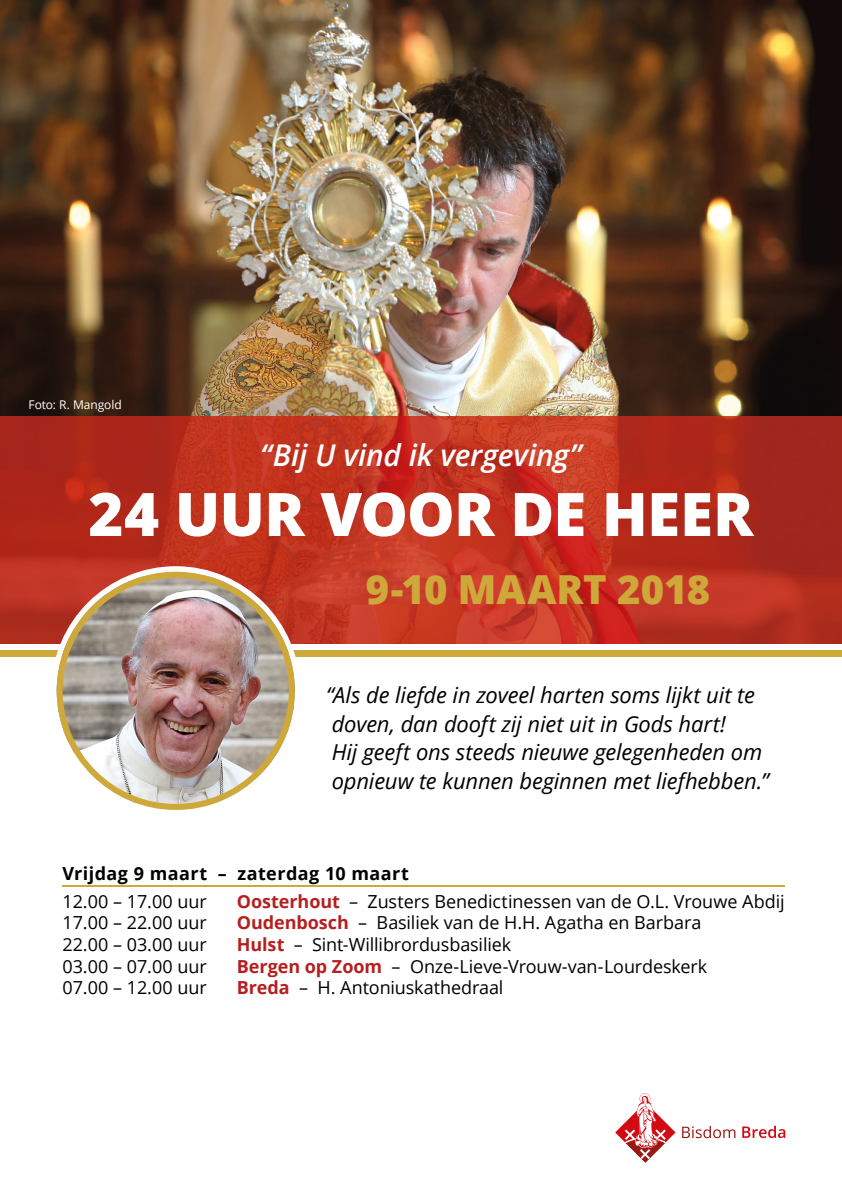
<style>
.page{position:relative;width:842px;height:1191px;background:#fff}
.page>*{position:absolute;margin:0;border:0;box-sizing:border-box;transform-origin:0 0}
.t1{font:800 60px "Open Sans";letter-spacing:-.01em;color:#fff}
.t2{font:800 40px "Open Sans";color:#cea93a}
.t3{font:italic 600 30px "Open Sans";letter-spacing:-.01em;color:#fff}
.t4{font:italic 22px/28.6px "Open Sans";letter-spacing:-.01em;color:#000}
.t5{font:18px/21.6px "Open Sans";letter-spacing:-.005em;color:#000}
.t6{font:700 18px "Open Sans";letter-spacing:.02em;color:#000}
.t7{font:12px "Open Sans";letter-spacing:-.005em;color:#fff}
.s1{font-weight:700;color:#b51f1f}
</style>
<div class="page">
<img style="left:0;top:0;width:842px;height:643px">
<div style="left:0;top:651px;width:842px;height:6px;background:#cea93a"></div>
<svg style="left:51px;top:566px;width:249px;height:133px"></svg>
<img style="left:57px;top:572px;width:238px;height:238px">
<svg style="left:682px;top:1126px;width:53px;height:12px"></svg>
<svg style="left:742px;top:1125px;width:43px;height:13px"></svg>
<svg style="left:615px;top:1093px;width:60px;height:69px"></svg>
<hr style="left:62px;top:885px;width:723px;height:1px;background:#cea93a">
<p class="t7" style="left:28px;top:396px;width:95px">Foto: R. Mangold</p>
<h3 class="t3" style="left:260px;top:435px;width:323px">“Bij U vind ik vergeving”</h3>
<h1 class="t1" style="left:88px;top:468px;width:667px">24 UUR VOOR DE HEER</h1>
<h2 class="t2" style="left:366px;top:559px;width:346px">9-10 MAART 2018</h2>
<p class="t4" style="left:326px;top:680px;width:444px">“Als de liefde in zoveel harten soms lijkt uit te doven, dan dooft zij niet uit in Gods hart!<br>Hij geeft ons steeds nieuwe gelegenheden om opnieuw te kunnen beginnen met liefhebben.”</p>
<p class="t6" style="left:62px;top:861px;width:348px">Vrijdag 9 maart – zaterdag 10 maart</p>
<p class="t5" style="left:62px;top:890px;width:146px;text-align:justify">12.00 – 17.00 uur 17.00 – 22.00 uur 22.00 – 03.00 uur 03.00 – 07.00 uur 07.00 – 12.00 uur</p>
<p class="t5" style="left:237px;top:890px;width:549px"><span class="s1">Oosterhout</span> – Zusters Benedictinessen van de O.L. Vrouwe Abdij <span class="s1">Oudenbosch</span> – Basiliek van de H.H. Agatha en Barbara<br><span class="s1">Hulst</span> – Sint-Willibrordusbasiliek<br><span class="s1">Bergen op Zoom</span> – Onze-Lieve-Vrouw-van-Lourdeskerk<br><span class="s1">Breda</span> – H. Antoniuskathedraal</p>
</div>
